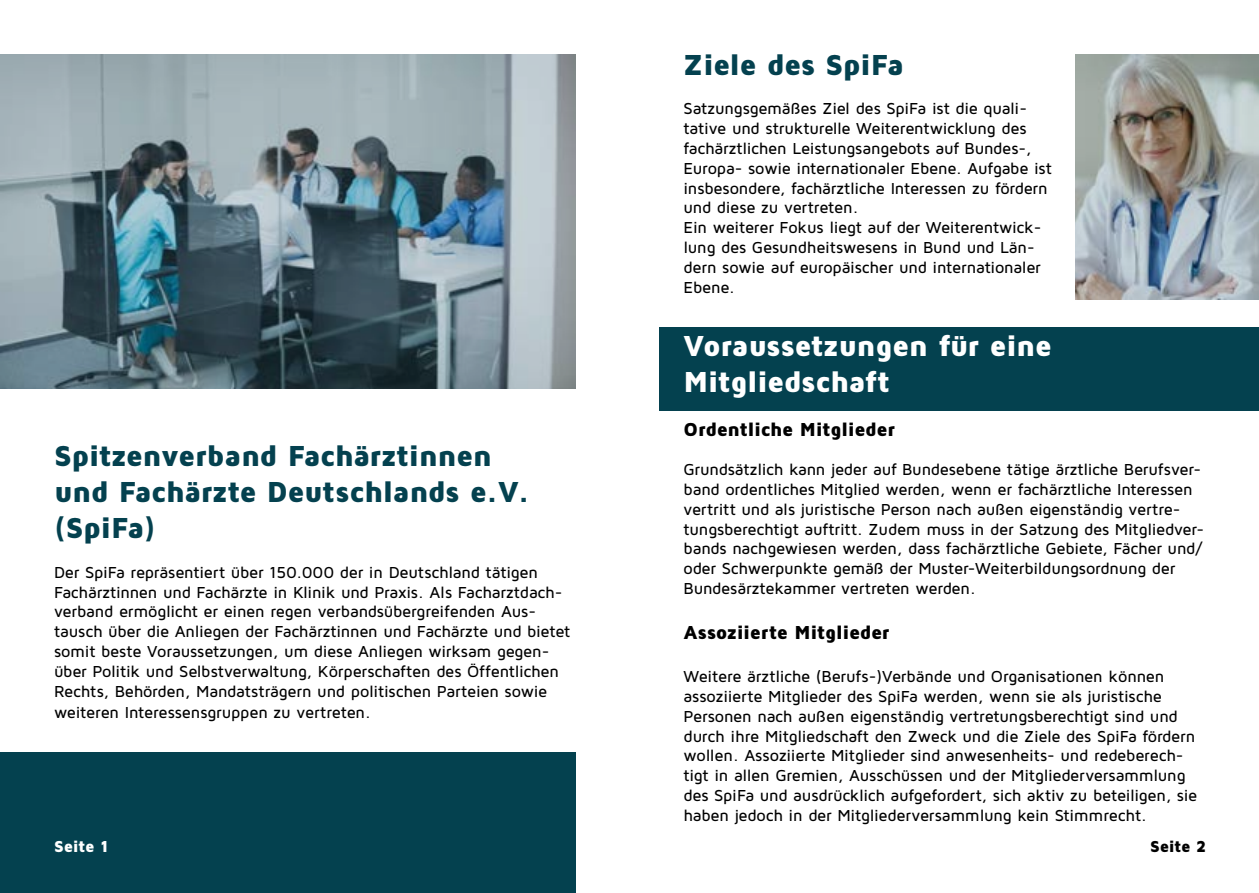
<style>
.page{position:relative;width:1259px;height:893px;background:#fff}
.page>*{position:absolute;margin:0;border:0;box-sizing:border-box;transform-origin:0 0}
.t1{font:900 30px/36px "Maven Pro";letter-spacing:-.015em;color:#04414f}
.t2{font:900 30px/36px "Maven Pro";letter-spacing:-.01em;color:#fff}
.t3{font:900 19.5px "Maven Pro";letter-spacing:-.015em;color:#000}
.t4{font:500 16.5px/19.8px "Maven Pro";letter-spacing:-.015em;color:#000}
.t5{font:900 16.5px "Maven Pro";letter-spacing:-.015em;color:#fff}
.t6{font:900 16.5px "Maven Pro";letter-spacing:-.015em;color:#000}
</style>
<div class="page">
<div style="left:659px;top:327px;width:599px;height:83px;background:#04414f"></div>
<div style="left:0;top:753px;width:575px;height:140px;background:#04414f"></div>
<img style="left:1075px;top:54px;width:184px;height:245px">
<svg style="left:0;top:54px;width:575px;height:335px;background:#778b94"></svg>
<h1 class="t1" style="left:54px;top:437px;width:477px">Spitzenverband Fachärztinnen und Fachärzte Deutschlands e.V. (SpiFa)</h1>
<p class="t4" style="left:54px;top:562px;width:518px">Der SpiFa repräsentiert über 150.000 der in Deutschland tätigen Fachärztinnen und Fachärzte in Klinik und Praxis. Als Facharztdach&shy;verband ermöglicht er einen regen verbandsübergreifenden Aus&shy;tausch über die Anliegen der Fachärztinnen und Fachärzte und bietet somit beste Voraussetzungen, um diese Anliegen wirksam gegen&shy;über Politik und Selbstverwaltung, Körperschaften des Öffentlichen Rechts, Behörden, Mandatsträgern und politischen Parteien sowie</p>
<p class="t4" style="left:54px;top:702px;width:318px">weiteren Interessensgruppen zu vertreten.</p>
<h1 class="t1" style="left:683px;top:45px;width:222px">Ziele des SpiFa</h1>
<p class="t4" style="left:683px;top:98px;width:370px">Satzungsgemäßes Ziel des SpiFa ist die quali&shy;tative und strukturelle Weiterentwicklung des fachärztlichen Leistungsangebots auf Bundes-, Europa- sowie internationaler Ebene. Aufgabe ist insbesondere, fachärztliche Interessen zu fördern und diese zu vertreten.<br>Ein weiterer Fokus liegt auf der Weiterentwick&shy;lung des Gesundheitswesens in Bund und Län&shy;dern sowie auf europäischer und internationaler Ebene.</p>
<h1 class="t2" style="left:683px;top:327px;width:370px">Voraussetzungen für eine<br>Mitgliedschaft</h1>
<p class="t3" style="left:683px;top:417px;width:213px">Ordentliche Mitglieder</p>
<p class="t4" style="left:683px;top:459px;width:522px">Grundsätzlich kann jeder auf Bundesebene tätige ärztliche Berufsver&shy;band ordentliches Mitglied werden, wenn er fachärztliche Interessen vertritt und als juristische Person nach außen eigenständig vertre&shy;tungsberechtigt auftritt. Zudem muss in der Satzung des Mitgliedver&shy;bands nachgewiesen werden, dass fachärztliche Gebiete, Fächer und/ oder Schwerpunkte gemäß der Muster-Weiterbildungsordnung der Bundesärztekammer vertreten werden.</p>
<p class="t3" style="left:683px;top:620px;width:208px">Assoziierte Mitglieder</p>
<p class="t4" style="left:683px;top:666px;width:515px">Weitere ärztliche (Berufs-)Verbände und Organisationen können assoziierte Mitglieder des SpiFa werden, wenn sie als juristische Personen nach außen eigenständig vertretungsberechtigt sind und durch ihre Mitgliedschaft den Zweck und die Ziele des SpiFa fördern wollen. Assoziierte Mitglieder sind anwesenheits- und redeberech&shy;tigt in allen Gremien, Ausschüssen und der Mitgliederversammlung des SpiFa und ausdrücklich aufgefordert, sich aktiv zu beteiligen, sie haben jedoch in der Mitgliederversammlung kein Stimmrecht.</p>
<p class="t5" style="left:54px;top:836px;width:56px">Seite 1</p>
<p class="t6" style="left:1150px;top:836px;width:58px">Seite 2</p>
</div>
